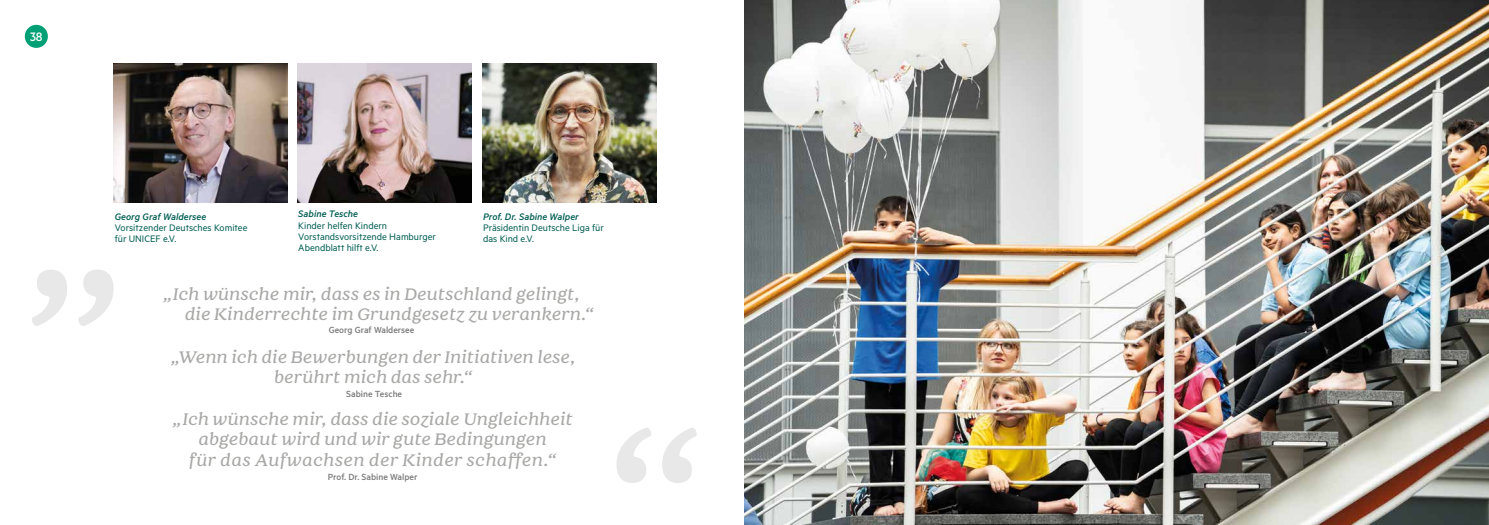
<style>
.page{position:relative;width:1489px;height:525px;background:#fff}
.page>*{position:absolute;margin:0;border:0;box-sizing:border-box;transform-origin:0 0}
.t1{font:italic 17.5px/20px "Cream";letter-spacing:-.01em;color:#a8a8a7;text-align:center}
.t2{font:500 13.75px "Metric Alt";color:#fff}
.t3{font:10.62px/11.2px "Metric Alt";color:#005e53}
.t4{font:italic 500 10.62px "Metric Alt";color:#005e53}
.t5{font:500 10px "Metric Alt";color:#7c7b7b}
</style>
<div class="page">
<div style="left:25px;top:25px;width:23px;height:23px;background:#00a076;border-radius:50%"></div>
<img style="left:113px;top:64px;width:175px;height:138px">
<img style="left:482px;top:64px;width:174px;height:138px">
<svg style="left:616px;top:428px;width:80px;height:55px"></svg>
<img style="left:744px;top:0;width:744px;height:524px">
<img style="left:297px;top:64px;width:175px;height:138px">
<svg style="left:32px;top:270px;width:82px;height:56px"></svg>
<p class="t2" style="left:30px;top:28px;width:14px">38</p>
<p class="t4" style="left:115px;top:210px;width:93px">Georg Graf Waldersee</p>
<p class="t3" style="left:115px;top:221px;width:134px">Vorsitzender Deutsches Komitee für UNICEF e.V.</p>
<p class="t4" style="left:298px;top:208px;width:61px">Sabine Tesche</p>
<p class="t3" style="left:298px;top:219px;width:139px">Kinder helfen Kindern<br>Vorstandsvorsitzende Hamburger<br>Abendblatt hilft e.V.</p>
<p class="t4" style="left:483px;top:210px;width:97px">Prof. Dr. Sabine Walper</p>
<p class="t3" style="left:483px;top:221px;width:122px">Präsidentin Deutsche Liga für das Kind e.V.</p>
<p class="t1" style="left:185px;top:284px;width:410px;text-align:left;text-indent:-22px">„Ich wünsche mir, dass es in Deutschland gelingt, die Kinderrechte im Grundgesetz zu verankern.“</p>
<p class="t5" style="left:328px;top:324px;width:87px">Georg Graf Waldersee</p>
<p class="t1" style="left:170px;top:347px;width:407px">„Wenn ich die Bewerbungen der Initiativen lese, berührt mich das sehr.“</p>
<p class="t5" style="left:346px;top:387px;width:57px">Sabine Tesche</p>
<p class="t1" style="left:172px;top:408px;width:402px;line-height:20.6px">„Ich wünsche mir, dass die soziale Ungleichheit abgebaut wird und wir gute Bedingungen<br>für das Aufwachsen der Kinder schaffen.“</p>
<p class="t5" style="left:328px;top:470px;width:91px">Prof. Dr. Sabine Walper</p>
</div>
